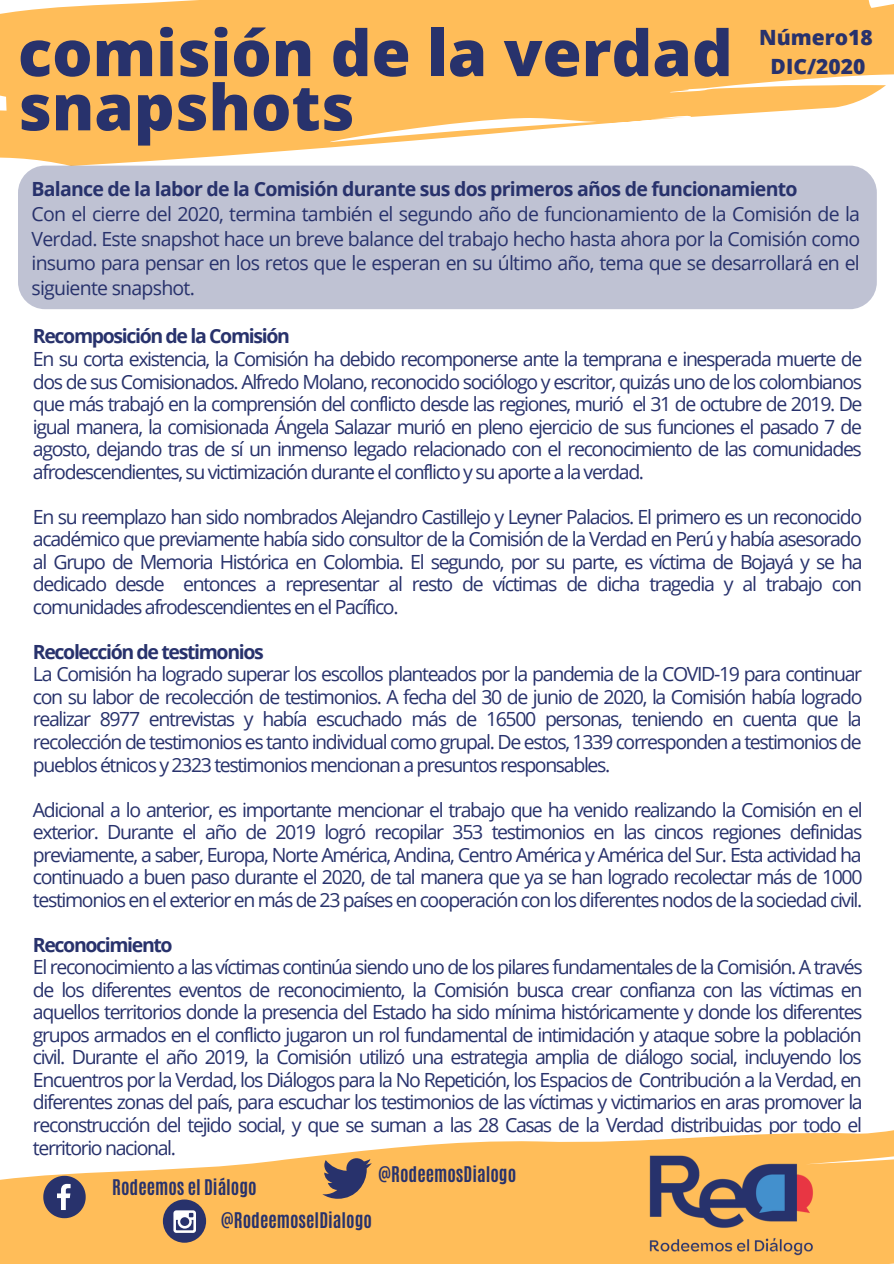
<style>
.page{position:relative;width:894px;height:1264px;background:#fff}
.page>*{position:absolute;margin:0;border:0;box-sizing:border-box;transform-origin:0 0}
.t1{font:800 63.45px "Open Sans";color:#28326c}
.t2{font:800 21px "Open Sans";color:#28326c}
.t3{font:19.5px/22.5px "Open Sans";letter-spacing:-.07em;color:#28326c;text-align:justify}
.t4{font:700 19.5px "Open Sans";letter-spacing:-.055em;color:#28326c}
.t5{font:700 18px "Antonio";color:#28326c}
</style>
<div class="page">
<svg style="left:0;top:0;width:893px;height:166px;fill:#ffbd59"></svg>
<svg style="left:0;top:1130px;width:893px;height:133px;fill:#ffbd59"></svg>
<svg style="left:43px;top:1175px;width:43px;height:43px;background:#6f6675"></svg>
<svg style="left:322px;top:1158px;width:49px;height:40px;background:#7c6864"></svg>
<div style="left:163px;top:1199px;width:43px;height:43px;background:#28326c;border-radius:50%"></div>
<svg style="left:173px;top:1210px;width:23px;height:22px"></svg>
<img style="left:611px;top:1130px;width:239px;height:133px">
<div style="left:18px;top:166px;width:858px;height:143px;background:#bfc2d3;border-radius:27px"></div>
<p class="t1" style="left:18px;top:8px;width:716px">comisión de la verdad</p>
<p class="t1" style="left:18px;top:63px;width:338px">snapshots</p>
<p class="t2" style="left:759px;top:22px;width:115px">Número18</p>
<p class="t2" style="left:770px;top:52px;width:96px">DIC/2020</p>
<p class="t4" style="left:32px;top:175px;width:767px">Balance de la labor de la Comisión durante sus dos primeros años de funcionamiento</p>
<p class="t3" style="left:32px;top:201px;width:829px;line-height:24.8px">Con el cierre del 2020, termina también el segundo año de funcionamiento de la Comisión de la Verdad. Este snapshot hace un breve balance del trabajo hecho hasta ahora por la Comisión como insumo para pensar en los retos que le esperan en su último año, tema que se desarrollará en el siguiente snapshot.</p>
<p class="t4" style="left:33px;top:322px;width:258px">Recomposición de la Comisión</p>
<p class="t3" style="left:33px;top:347px;width:830px">En su corta existencia, la Comisión ha debido recomponerse ante la temprana e inesperada muerte de dos de sus Comisionados. Alfredo Molano, reconocido sociólogo y escritor, quizás uno de los colombianos que más trabajó en la comprensión del conflicto desde las regiones, murió el 31 de octubre de 2019. De igual manera, la comisionada Ángela Salazar murió en pleno ejercicio de sus funciones el pasado 7 de agosto, dejando tras de sí un inmenso legado relacionado con el reconocimiento de las comunidades afrodescendientes, su victimización durante el conflicto y su aporte a la verdad.</p>
<p class="t3" style="left:33px;top:505px;width:830px">En su reemplazo han sido nombrados Alejandro Castillejo y Leyner Palacios. El primero es un reconocido académico que previamente había sido consultor de la Comisión de la Verdad en Perú y había asesorado al Grupo de Memoria Histórica en Colombia. El segundo, por su parte, es víctima de Bojayá y se ha dedicado desde entonces a representar al resto de víctimas de dicha tragedia y al trabajo con comunidades afrodescendientes en el Pacífico.</p>
<p class="t4" style="left:33px;top:638px;width:232px">Recolección de testimonios</p>
<p class="t3" style="left:33px;top:662px;width:830px">La Comisión ha logrado superar los escollos planteados por la pandemia de la COVID-19 para continuar con su labor de recolección de testimonios. A fecha del 30 de junio de 2020, la Comisión había logrado realizar 8977 entrevistas y había escuchado más de 16500 personas, teniendo en cuenta que la recolección de testimonios es tanto individual como grupal. De estos, 1339 corresponden a testimonios de pueblos étnicos y 2323 testimonios mencionan a presuntos responsables.</p>
<p class="t3" style="left:33px;top:797px;width:831px">Adicional a lo anterior, es importante mencionar el trabajo que ha venido realizando la Comisión en el exterior. Durante el año de 2019 logró recopilar 353 testimonios en las cincos regiones definidas previamente, a saber, Europa, Norte América, Andina, Centro América y América del Sur. Esta actividad ha continuado a buen paso durante el 2020, de tal manera que ya se han logrado recolectar más de 1000 testimonios en el exterior en más de 23 países en cooperación con los diferentes nodos de la sociedad civil.</p>
<p class="t4" style="left:33px;top:930px;width:141px">Reconocimiento</p>
<p class="t3" style="left:33px;top:955px;width:831px">El reconocimiento a las víctimas continúa siendo uno de los pilares fundamentales de la Comisión. A través de los diferentes eventos de reconocimiento, la Comisión busca crear confianza con las víctimas en aquellos territorios donde la presencia del Estado ha sido mínima históricamente y donde los diferentes grupos armados en el conflicto jugaron un rol fundamental de intimidación y ataque sobre la población civil. Durante el año 2019, la Comisión utilizó una estrategia amplia de diálogo social, incluyendo los Encuentros por la Verdad, los Diálogos para la No Repetición, los Espacios de Contribución a la Verdad, en diferentes zonas del país, para escuchar los testimonios de las víctimas y victimarios en aras promover la reconstrucción del tejido social, y que se suman a las 28 Casas de la Verdad distribuidas por todo el territorio nacional.</p>
<p class="t5" style="left:112px;top:1174px;width:146px">Rodeemos el Diálogo</p>
<p class="t5" style="left:378px;top:1161px;width:140px">@RodeemosDialogo</p>
<p class="t5" style="left:221px;top:1207px;width:153px">@RodeemoselDialogo</p>
</div>
